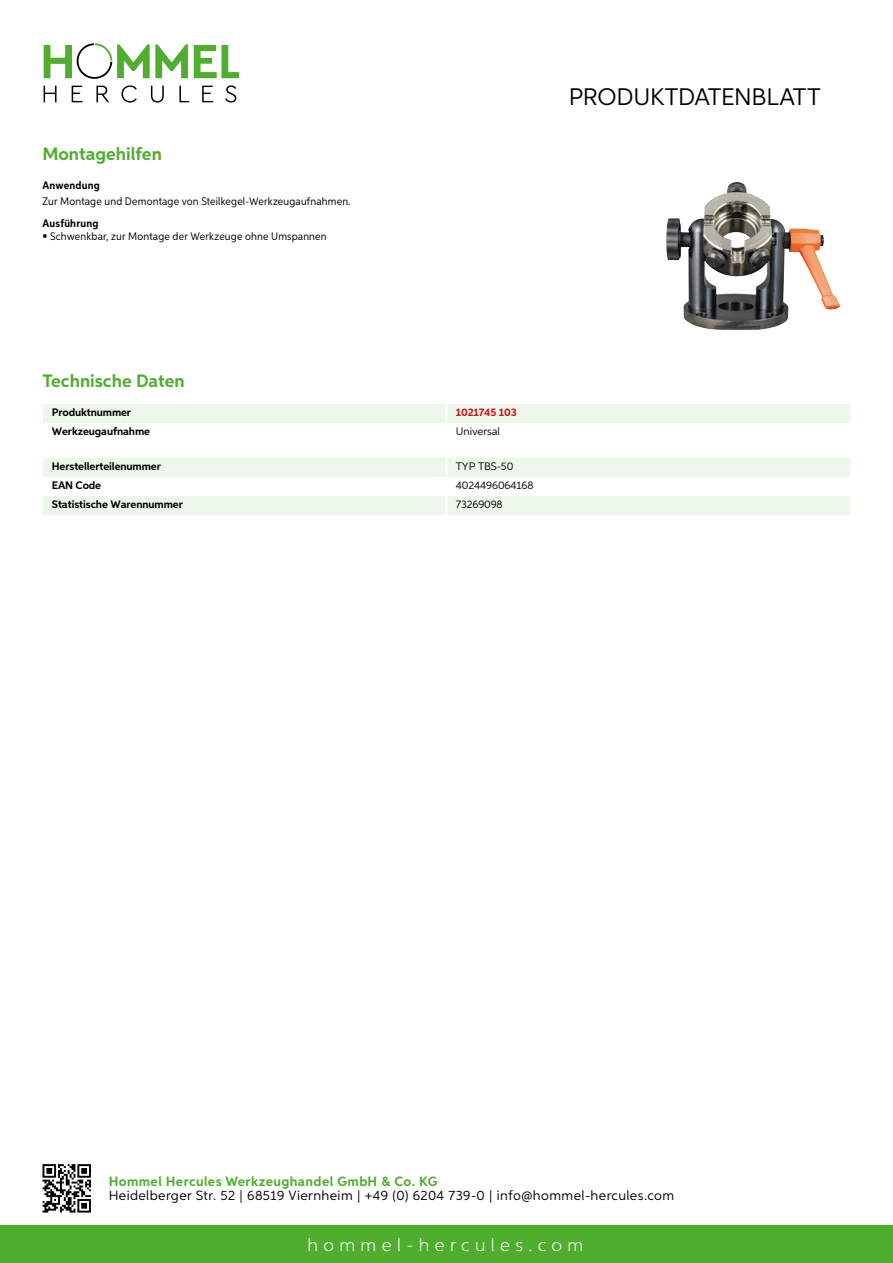
<style>
.page{position:relative;width:893px;height:1263px;background:#fff}
.page>*{position:absolute;margin:0;border:0;box-sizing:border-box;transform-origin:0 0}
.t1{font:24px "Aspira";letter-spacing:-.01em;color:#000}
.t2{font:700 18px "Aspira";color:#50ae2f}
.t3{font:300 18px "Aspira";letter-spacing:.3em;color:#fff}
.t4{font:13.5px "Aspira";letter-spacing:.03em;color:#000}
.t5{font:700 13.5px "Aspira";letter-spacing:.03em;color:#50ae2f}
.t6{font:10.95px "Aspira Nar";letter-spacing:.015em;color:#000}
.t7{font:700 10.95px "Aspira";letter-spacing:-.01em;color:#000}
.t8{font:10.95px "Aspira";letter-spacing:-.01em;color:#000}
.t9{font:700 10.95px "Aspira Nar";letter-spacing:.02em;color:#000}
.t10{font:700 10.95px "Aspira";letter-spacing:-.01em;color:#cd1013}
</style>
<div class="page">
<div style="left:0;top:1226px;width:893px;height:37px;background:#50ae2f"></div>
<svg style="left:43px;top:1164px;width:48px;height:48px"></svg>
<svg style="left:194px;top:45px;width:45px;height:33px"></svg>
<svg style="left:44px;top:43px;width:144px;height:36px"></svg>
<svg style="left:44px;top:86px;width:13px;height:16px"></svg>
<svg style="left:72px;top:86px;width:10px;height:16px"></svg>
<svg style="left:96px;top:86px;width:13px;height:16px"></svg>
<svg style="left:121px;top:85px;width:16px;height:18px"></svg>
<svg style="left:151px;top:86px;width:13px;height:17px"></svg>
<svg style="left:179px;top:86px;width:10px;height:16px"></svg>
<svg style="left:202px;top:86px;width:11px;height:16px"></svg>
<svg style="left:225px;top:85px;width:11px;height:18px"></svg>
<div style="left:43px;top:404px;width:807px;height:19px;background:#eef7eb"></div>
<svg style="left:43px;top:458px;width:807px;height:57px"></svg>
<hr style="left:445px;top:496px;width:3px;height:19px;background:#fff">
<img style="left:666px;top:185px;width:175px;height:145px">
<h2 class="t2" style="left:43px;top:142px;width:121px">Montagehilfen</h2>
<p class="t9" style="left:43px;top:179px;width:59px">Anwendung</p>
<p class="t6" style="left:43px;top:194px;width:310px">Zur Montage und Demontage von Steilkegel-Werkzeugaufnahmen.</p>
<p class="t9" style="left:43px;top:216px;width:58px">Ausführung</p>
<p class="t6" style="left:50px;top:229px;width:278px">Schwenkbar, zur Montage der Werkzeuge ohne Umspannen</p>
<h1 class="t1" style="left:569px;top:82px;width:253px">Produktdatenblatt</h1>
<h2 class="t2" style="left:43px;top:370px;width:144px">Technische Daten</h2>
<p class="t7" style="left:52px;top:405px;width:81px">Produktnummer</p>
<p class="t10" style="left:456px;top:405px;width:62px">1021745 103</p>
<p class="t7" style="left:52px;top:425px;width:100px">Werkzeugaufnahme</p>
<p class="t8" style="left:456px;top:425px;width:46px">U niversal</p>
<p class="t7" style="left:52px;top:459px;width:111px">Herstellerteilenummer</p>
<p class="t8" style="left:456px;top:459px;width:59px">TYP TBS-50</p>
<p class="t7" style="left:52px;top:478px;width:51px">EAN Code</p>
<p class="t8" style="left:456px;top:478px;width:79px">4024496064168</p>
<p class="t7" style="left:52px;top:497px;width:132px">Statistische Warennummer</p>
<p class="t8" style="left:456px;top:497px;width:48px">73269098</p>
<p class="t5" style="left:109px;top:1172px;width:330px">Hommel Hercules Werkzeughandel GmbH &amp; Co. KG</p>
<p class="t4" style="left:109px;top:1187px;width:567px">Heidelberger Str. 52 | 68519 Viernheim | +49 (0) 6204 739-0 | info@hommel-hercules.com</p>
<h2 class="t3" style="left:307px;top:1234px;width:277px">hommel-hercules.com</h2>
</div>
